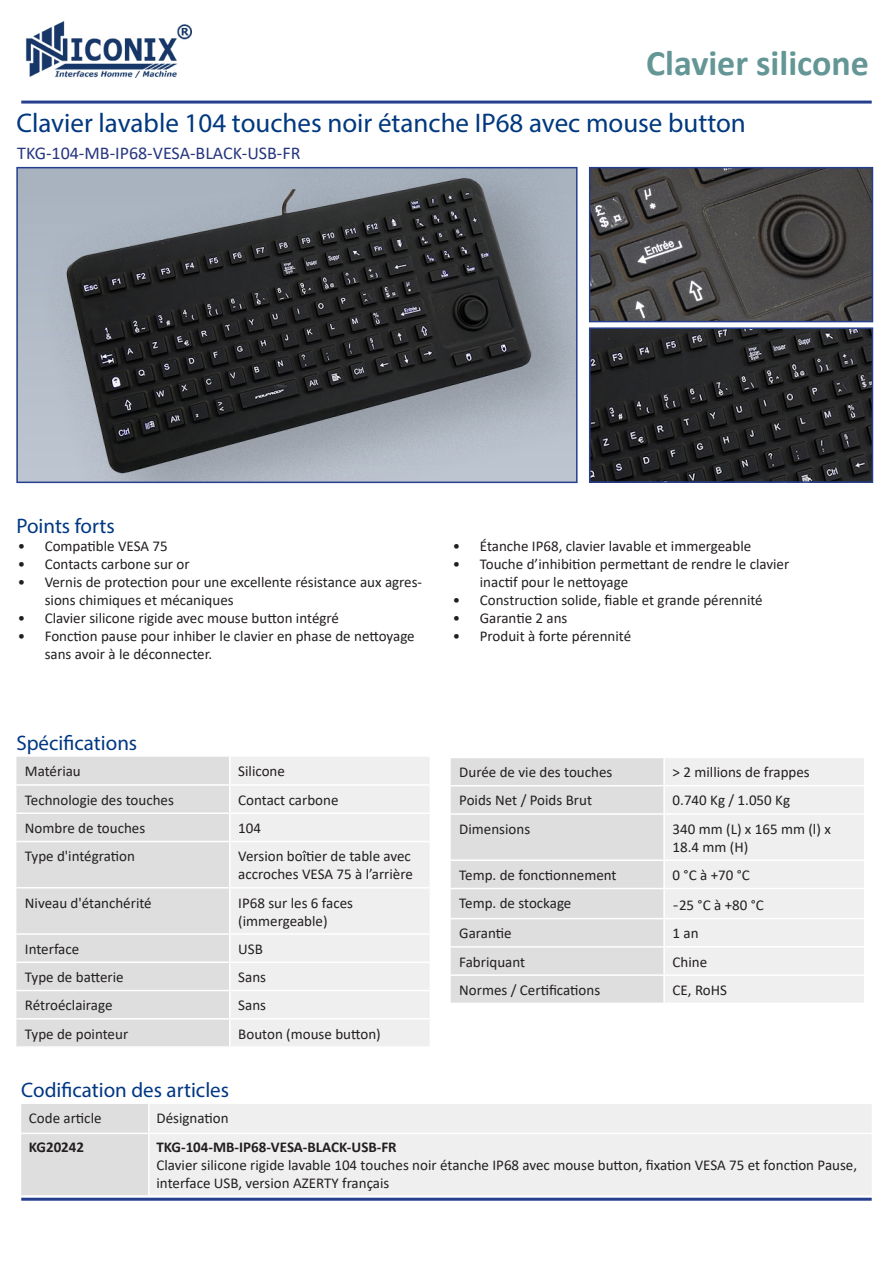
<style>
.page{position:relative;width:893px;height:1263px;background:#fff}
.page>*{position:absolute;margin:0;border:0;box-sizing:border-box;transform-origin:0 0}
.t1{font:700 36px "Calibri";color:#649696}
.t2{font:27px "Myriad Pro";color:#003880}
.t3{font:21px "Myriad Pro";color:#003783}
.t4{font:18px "Calibri";color:#26367f}
.t5{font:15px/18px "Calibri";color:#231f20}
.t6{font:700 15px "Calibri";color:#231f20}
.s1{font-family:"Minion Pro";font-size:18px}
</style>
<div class="page">
<hr style="left:21px;top:1198px;width:851px;height:3px;background:#253f8e">
<hr style="left:21px;top:101px;width:851px;height:3px;background:#253f8e">
<img style="left:25px;top:21px;width:166px;height:57px">
<img style="left:592px;top:170px;width:278px;height:149px">
<div style="left:589px;top:167px;width:284px;height:155px;border:2px solid #253f8e"></div>
<img style="left:592px;top:330px;width:278px;height:150px">
<div style="left:589px;top:327px;width:284px;height:156px;border:2px solid #253f8e"></div>
<div style="left:21px;top:1104px;width:127px;height:91px;background:#dedede"></div>
<div style="left:150px;top:1104px;width:722px;height:91px;background:#efefef"></div>
<hr style="left:21px;top:1133px;width:128px;height:1px;background:#fff">
<hr style="left:149px;top:1133px;width:723px;height:1px;background:#fff">
<div style="left:16px;top:757px;width:213px;height:289px;background:#dedede"></div>
<div style="left:231px;top:757px;width:199px;height:289px;background:#efefef"></div>
<hr style="left:16px;top:784px;width:214px;height:2px;background:#fff">
<hr style="left:16px;top:812px;width:214px;height:2px;background:#fff">
<hr style="left:16px;top:841px;width:214px;height:1px;background:#fff">
<hr style="left:230px;top:784px;width:200px;height:2px;background:#fff">
<hr style="left:230px;top:812px;width:200px;height:2px;background:#fff">
<hr style="left:230px;top:841px;width:200px;height:1px;background:#fff">
<hr style="left:16px;top:887px;width:214px;height:1px;background:#fff">
<hr style="left:230px;top:887px;width:200px;height:1px;background:#fff">
<hr style="left:16px;top:933px;width:214px;height:2px;background:#fff">
<hr style="left:230px;top:933px;width:200px;height:2px;background:#fff">
<hr style="left:16px;top:961px;width:214px;height:2px;background:#fff">
<hr style="left:16px;top:990px;width:214px;height:1px;background:#fff">
<hr style="left:16px;top:1018px;width:214px;height:1px;background:#fff">
<hr style="left:230px;top:961px;width:200px;height:2px;background:#fff">
<hr style="left:230px;top:990px;width:200px;height:1px;background:#fff">
<hr style="left:230px;top:1018px;width:200px;height:1px;background:#fff">
<div style="left:451px;top:758px;width:212px;height:245px;background:#dedede"></div>
<div style="left:665px;top:758px;width:199px;height:245px;background:#efefef"></div>
<hr style="left:451px;top:785px;width:213px;height:1px;background:#fff">
<hr style="left:451px;top:813px;width:213px;height:2px;background:#fff">
<hr style="left:451px;top:859px;width:213px;height:2px;background:#fff">
<hr style="left:451px;top:888px;width:213px;height:1px;background:#fff">
<hr style="left:451px;top:918px;width:213px;height:1px;background:#fff">
<hr style="left:451px;top:946px;width:213px;height:2px;background:#fff">
<hr style="left:451px;top:974px;width:213px;height:2px;background:#fff">
<hr style="left:664px;top:785px;width:200px;height:1px;background:#fff">
<hr style="left:664px;top:813px;width:200px;height:2px;background:#fff">
<hr style="left:664px;top:859px;width:200px;height:2px;background:#fff">
<hr style="left:664px;top:888px;width:200px;height:1px;background:#fff">
<hr style="left:664px;top:918px;width:200px;height:1px;background:#fff">
<hr style="left:664px;top:946px;width:200px;height:2px;background:#fff">
<hr style="left:664px;top:974px;width:200px;height:2px;background:#fff">
<img style="left:19px;top:170px;width:556px;height:310px">
<div style="left:16px;top:167px;width:562px;height:316px;border:2px solid #253f8e"></div>
<p class="t1" style="left:646px;top:38px;width:224px">Clavier silicone</p>
<p class="t2" style="left:16px;top:107px;width:731px">Clavier lavable 104 touches noir étanche IP68 avec mouse button</p>
<p class="t4" style="left:17px;top:140px;width:285px">TKG-104-MB-IP68-VESA-BLACK-USB-FR</p>
<p class="t3" style="left:16px;top:513px;width:100px">Points forts</p>
<p class="t5" style="left:18px;top:536px;width:152px">• Compatible VESA 75</p>
<p class="t5" style="left:18px;top:554px;width:173px">• Contacts carbone sur or</p>
<p class="t5" style="left:45px;top:572px;width:379px;text-indent:-27px">• Vernis de protection pour une excellente résistance aux agres&shy;sions chimiques et mécaniques</p>
<p class="t5" style="left:18px;top:608px;width:323px">• Clavier silicone rigide avec mouse button intégré</p>
<p class="t5" style="left:45px;top:626px;width:372px;text-indent:-27px">• Fonction pause pour inhiber le clavier en phase de nettoyage sans avoir à le déconnecter.</p>
<p class="t3" style="left:16px;top:730px;width:122px">Spécifications</p>
<p class="t5" style="left:25px;top:762px;width:57px">Matériau</p>
<p class="t5" style="left:238px;top:762px;width:48px">Silicone</p>
<p class="t5" style="left:25px;top:790px;width:150px">Technologie des touches</p>
<p class="t5" style="left:238px;top:790px;width:102px">Contact carbone</p>
<p class="t5" style="left:25px;top:819px;width:122px">Nombre de touches</p>
<p class="t5" style="left:238px;top:819px;width:24px">104</p>
<p class="t5" style="left:25px;top:847px;width:112px">Type d'intégration</p>
<p class="t5" style="left:238px;top:847px;width:176px">Version boîtier de table avec accroches VESA 75 à l’arrière</p>
<p class="t5" style="left:25px;top:893px;width:128px">Niveau d'étanchérité</p>
<p class="t5" style="left:238px;top:893px;width:116px">IP68 sur les 6 faces</p>
<p class="t5" style="left:238px;top:911px;width:91px">(immergeable)</p>
<p class="t5" style="left:25px;top:939px;width:56px">Interface</p>
<p class="t5" style="left:238px;top:939px;width:26px">USB</p>
<p class="t5" style="left:25px;top:968px;width:100px">Type de batterie</p>
<p class="t5" style="left:238px;top:968px;width:29px">Sans</p>
<p class="t5" style="left:25px;top:996px;width:89px">Rétroéclairage</p>
<p class="t5" style="left:238px;top:996px;width:29px">Sans</p>
<p class="t5" style="left:25px;top:1024px;width:105px">Type de pointeur</p>
<p class="t5" style="left:238px;top:1024px;width:144px">Bouton (mouse button)</p>
<p class="t3" style="left:21px;top:1077px;width:209px">Codification des articles</p>
<p class="t5" style="left:453px;top:536px;width:300px">• Étanche IP68, clavier lavable et immergeable</p>
<p class="t5" style="left:480px;top:554px;width:311px;text-indent:-27px">• Touche d’inhibition permettant de rendre le clavier inactif pour le nettoyage</p>
<p class="t5" style="left:453px;top:590px;width:311px">• Construction solide, fiable et grande pérennité</p>
<p class="t5" style="left:453px;top:608px;width:116px">• Garantie 2 ans</p>
<p class="t5" style="left:453px;top:626px;width:180px">• Produit à forte pérennité</p>
<p class="t5" style="left:459px;top:763px;width:155px">Durée de vie des touches</p>
<p class="t5" style="left:673px;top:763px;width:139px">&gt; 2 millions de frappes</p>
<p class="t5" style="left:459px;top:791px;width:134px">Poids Net / Poids Brut</p>
<p class="t5" style="left:673px;top:791px;width:119px">0.740 Kg / 1.050 Kg</p>
<p class="t5" style="left:459px;top:819px;width:72px">Dimensions</p>
<p class="t5" style="left:673px;top:819px;width:160px">340 mm (L) x 165 mm (l) x<br>18.4 mm (H)</p>
<p class="t5" style="left:459px;top:866px;width:159px">Temp. de fonctionnement</p>
<p class="t5" style="left:673px;top:866px;width:79px">0 °C à +70 °C</p>
<p class="t5" style="left:459px;top:894px;width:114px">Temp. de stockage</p>
<p class="t5" style="left:673px;top:896px;width:93px"><span class="s1">-</span>25 °C à +80 °C</p>
<p class="t5" style="left:459px;top:924px;width:54px">Garantie</p>
<p class="t5" style="left:673px;top:924px;width:28px">1 an</p>
<p class="t5" style="left:459px;top:952px;width:67px">Fabriquant</p>
<p class="t5" style="left:673px;top:952px;width:36px">Chine</p>
<p class="t5" style="left:459px;top:980px;width:142px">Normes / Certifications</p>
<p class="t5" style="left:673px;top:980px;width:56px">CE, RoHS</p>
<p class="t5" style="left:29px;top:1108px;width:74px">Code article</p>
<p class="t5" style="left:156px;top:1108px;width:74px">Désignation</p>
<p class="t6" style="left:29px;top:1137px;width:57px">KG20242</p>
<p class="t6" style="left:156px;top:1137px;width:242px">TKG-104-MB-IP68-VESA-BLACK-USB-FR</p>
<p class="t5" style="left:156px;top:1156px;width:702px">Clavier silicone rigide lavable 104 touches noir étanche IP68 avec mouse button, fixation VESA 75 et fonction Pause, interface USB, version AZERTY français</p>
</div>
